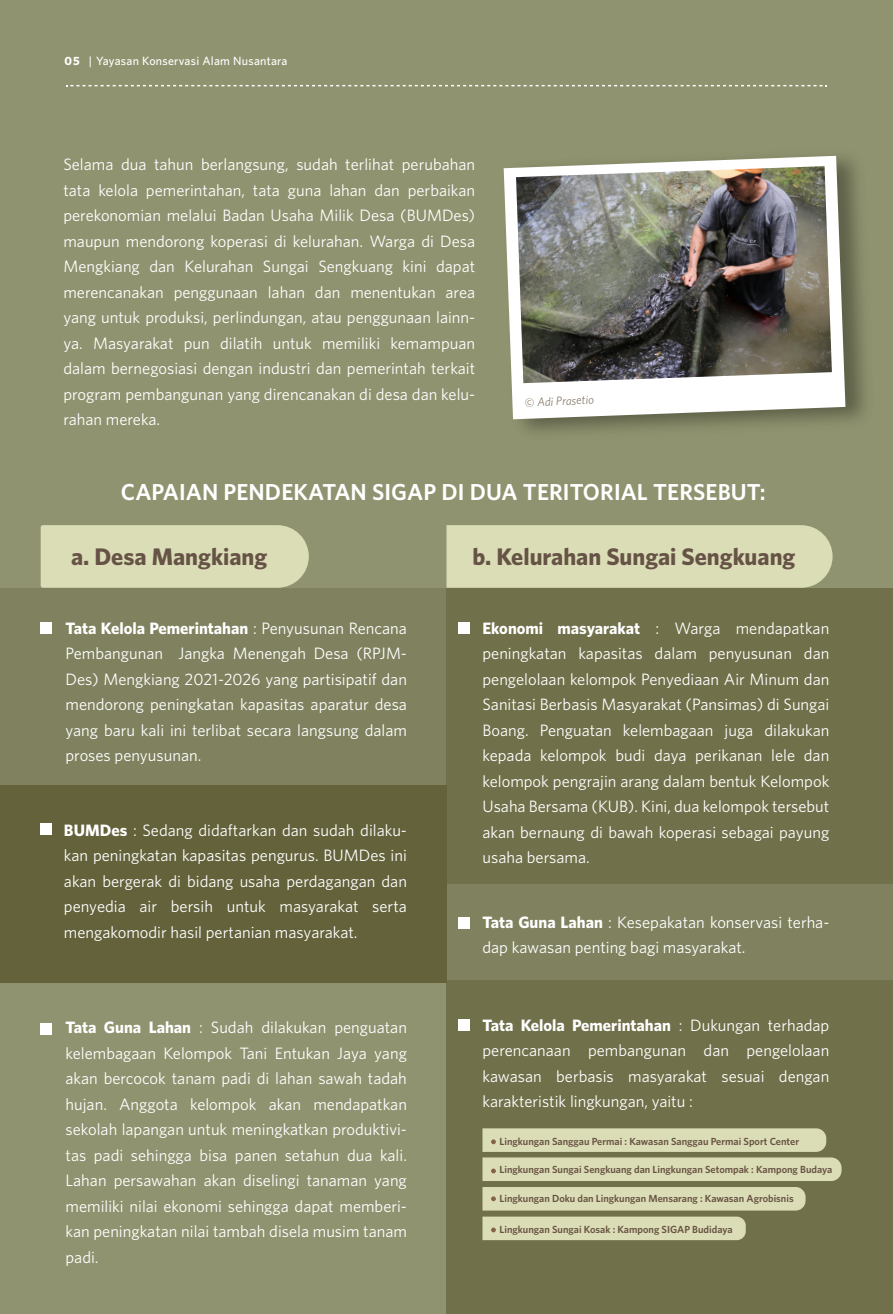
<style>
.page{position:relative;width:893px;height:1314px;background:#90936f}
.page>*{position:absolute;margin:0;border:0;box-sizing:border-box;transform-origin:0 0}
.t1{font:700 24px "Whitney";color:#665346}
.t2{font:600 23.1px "Whitney";letter-spacing:.005em;color:#fff}
.t3{font:16.5px/25.5px "Whitney";color:#fff;text-align:justify}
.t4{font:500 12px "Whitney";letter-spacing:.02em;color:#fff}
.t5{font:italic 12px "Whitney";color:#8b7f6d}
.t6{font:600 10.35px "Whitney";color:#685243}
.s1{font-weight:700}
</style>
<div class="page">
<svg style="left:66px;top:85px;width:761px;height:1px"></svg>
<img style="left:503px;top:155px;width:362px;height:277px">
<svg style="left:504px;top:156px;width:341px;height:263px;fill:#fff"></svg>
<img style="left:516px;top:166px;width:316px;height:217px">
<div style="left:41px;top:525px;width:268px;height:63px;background:#daddb6"></div>
<div style="left:446px;top:525px;width:387px;height:63px;background:#daddb6"></div>
<div style="left:0;top:588px;width:446px;height:197px;background:#80825f"></div>
<div style="left:446px;top:588px;width:447px;height:296px;background:#70704a"></div>
<div style="left:446px;top:884px;width:447px;height:99px;background:#80825f"></div>
<div style="left:446px;top:981px;width:447px;height:333px;background:#70704a"></div>
<div style="left:0;top:785px;width:446px;height:198px;background:#63623b"></div>
<div style="left:41px;top:622px;width:11px;height:11px;background:#fff"></div>
<div style="left:459px;top:622px;width:11px;height:11px;background:#fff"></div>
<div style="left:459px;top:917px;width:11px;height:11px;background:#fff"></div>
<div style="left:459px;top:1019px;width:11px;height:11px;background:#fff"></div>
<div style="left:41px;top:824px;width:11px;height:11px;background:#fff"></div>
<div style="left:41px;top:1023px;width:11px;height:11px;background:#fff"></div>
<svg style="left:482px;top:1128px;width:359px;height:53px;background:#cbcea7"></svg>
<div style="left:482px;top:1187px;width:324px;height:23px;background:#daddb6"></div>
<div style="left:482px;top:1216px;width:264px;height:24px;background:#daddb6"></div>
<p class="t4" style="left:65px;top:54px;width:225px"><span class="s1">05</span> | Yayasan Konservasi Alam Nusantara</p>
<p class="t3" style="left:63px;top:152px;width:413px">Selama dua tahun berlangsung, sudah terlihat perubahan tata kelola pemerintahan, tata guna lahan dan perbaikan perekonomian melalui Badan Usaha Milik Desa (BUMDes) maupun mendorong koperasi di kelurahan. Warga di Desa Mengkiang dan Kelurahan Sungai Sengkuang kini dapat merencanakan penggunaan lahan dan menentukan area yang untuk produksi, perlindungan, atau penggunaan lainn&shy;ya. Masyarakat pun dilatih untuk memiliki kemampuan dalam bernegosiasi dengan industri dan pemerintah terkait program pembangunan yang direncanakan di desa dan kelu&shy;rahan mereka.</p>
<p class="t5" style="left:524px;top:396px;width:71px;rotate:-3deg">© Adi Prasetio</p>
<h2 class="t2" style="left:121px;top:478px;width:646px">CAPAIAN PENDEKATAN SIGAP DI DUA TERITORIAL TERSEBUT:</h2>
<h1 class="t1" style="left:71px;top:542px;width:198px">a. Desa Mangkiang</h1>
<h1 class="t1" style="left:472px;top:542px;width:324px">b. Kelurahan Sungai Sengkuang</h1>
<p class="t3" style="left:66px;top:615px;width:343px"><span class="s1">Tata Kelola Pemerintahan</span> : Penyusunan Rencana Pembangunan Jangka Menengah Desa (RPJM-Des) Mengkiang 2021-2026 yang partisipatif dan mendorong peningkatan kapasitas aparatur desa yang baru kali ini terlibat secara langsung dalam proses penyusunan.</p>
<p class="t3" style="left:482px;top:615px;width:348px"><span class="s1">Ekonomi masyarakat</span> : Warga mendapatkan peningkatan kapasitas dalam penyusunan dan pengelolaan kelompok Penyediaan Air Minum dan Sanitasi Berbasis Masyarakat (Pansimas) di Sungai Boang. Penguatan kelembagaan juga dilakukan kepada kelompok budi daya perikanan lele dan kelompok pengrajin arang dalam bentuk Kelompok Usaha Bersama (KUB). Kini, dua kelompok tersebut akan bernaung di bawah koperasi sebagai payung usaha bersama.</p>
<p class="t3" style="left:64px;top:817px;width:345px"><span class="s1">BUMDes</span> : Sedang didaftarkan dan sudah dilaku&shy;kan peningkatan kapasitas pengurus. BUMDes ini akan bergerak di bidang usaha perdagangan dan penyedia air bersih untuk masyarakat serta mengakomodir hasil pertanian masyarakat.</p>
<p class="t3" style="left:482px;top:909px;width:348px"><span class="s1">Tata Guna Lahan</span> : Kesepakatan konservasi terha&shy;dap kawasan penting bagi masyarakat.</p>
<p class="t3" style="left:66px;top:1014px;width:343px"><span class="s1">Tata Guna Lahan</span> : Sudah dilakukan penguatan kelembagaan Kelompok Tani Entukan Jaya yang akan bercocok tanam padi di lahan sawah tadah hujan. Anggota kelompok akan mendapatkan sekolah lapangan untuk meningkatkan produktivi&shy;tas padi sehingga bisa panen setahun dua kali.<br>Lahan persawahan akan diselingi tanaman yang memiliki nilai ekonomi sehingga dapat memberi&shy;kan peningkatan nilai tambah disela musim tanam padi.</p>
<p class="t3" style="left:482px;top:1012px;width:348px"><span class="s1">Tata Kelola Pemerintahan</span> : Dukungan terhadap perencanaan pembangunan dan pengelolaan kawasan berbasis masyarakat sesuai dengan karakteristik lingkungan, yaitu :</p>
<p class="t6" style="left:500px;top:1135px;width:301px">Lingkungan Sanggau Permai : Kawasan Sanggau Permai Sport Center</p>
<p class="t6" style="left:500px;top:1163px;width:334px">Lingkungan Sungai Sengkuang dan Lingkungan Setompak : Kampong Budaya</p>
<p class="t6" style="left:500px;top:1192px;width:296px">Lingkungan Doku dan Lingkungan Mensarang : Kawasan Agrobisnis</p>
<p class="t6" style="left:500px;top:1223px;width:235px">Lingkungan Sungai Kosak : Kampong SIGAP Budidaya</p>
</div>
